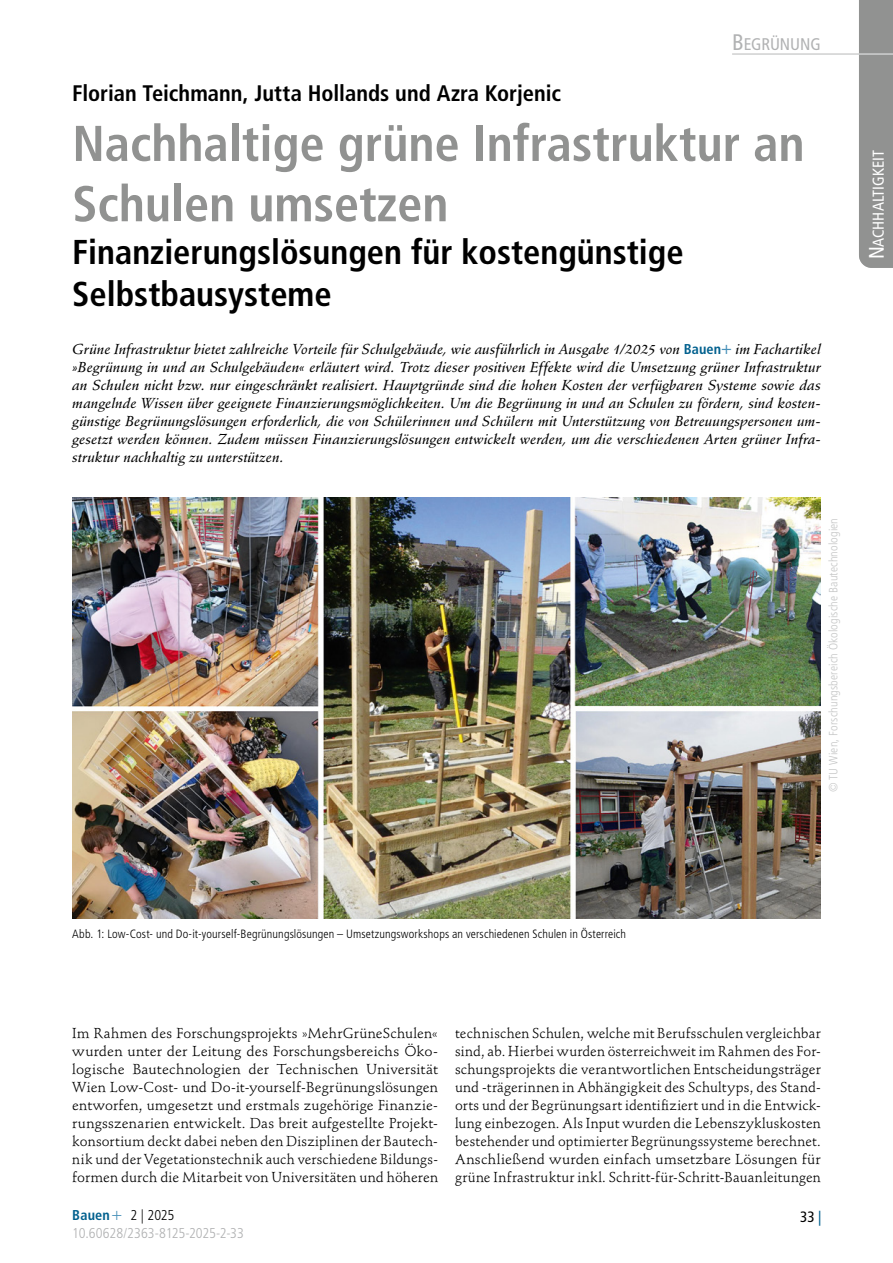
<style>
.page{position:relative;width:893px;height:1263px;background:#fff}
.page>*{position:absolute;margin:0;border:0;box-sizing:border-box;transform-origin:0 0}
.Titel_Grau_Nachhaltigkeit{font:700 condensed 50.25px/60.3px "Frutiger LT Std";color:#919291}
.Untertitel{font:700 condensed 34.5px/41.4px "Frutiger LT Std";color:#000}
.Autor_Standard{font:700 condensed 22.5px "Frutiger LT Std";color:#000}
.KT_rechte_Seite_grau{font:condensed 16.8px "Frutiger LT Std";letter-spacing:-.01em;color:#b1b2b3}
.Griffleistentext{font:condensed 15.75px "Frutiger LT Std";letter-spacing:-.005em;color:#fff}
.Pagina_Schrift{font:condensed 15px "Frutiger LT Std";color:#000}
.Grundschrift_ohne_Einzug{font:14.25px/18px "Stempel Schneidler Std";letter-spacing:.015em;color:#000;text-align:justify}
.Vorspann{font:14.25px/18px "Stempel Schneidler Std Med It";letter-spacing:.01em;color:#000;text-align:justify}
.t1{font:300 condensed 14.25px "Frutiger LT Std";letter-spacing:-.01em;color:#b1b2b3}
.Fusszeile{font:300 condensed 14.25px "Frutiger LT Std";color:#000}
.Info_Legende{font:300 condensed 12px "Frutiger LT Std";letter-spacing:.01em;color:#000}
.Copyright_grau{font:300 condensed 12px "Frutiger LT Std";letter-spacing:.01em;color:#c5c6c6}
.s1{font-size:22.5px}
.s2{font-family:"Frutiger LT Std";font-weight:700;font-stretch:condensed;color:#00608e}
.s3{font-size:18px;color:#4891b9}
.s4{font-size:21px}
.s5{font-weight:700;color:#00608e}
.s6{color:#00608e}
</style>
<div class="page">
<div style="left:859px;top:0;width:34px;height:268px;background:#919291"></div>
<hr style="left:732px;top:53px;width:161px;height:2px;background:#cfd0d0">
<img style="left:72px;top:498px;width:749px;height:421px">
<p class="KT_rechte_Seite_grau" style="left:732px;top:35px;width:90px"><span class="s1">B</span>EGRÜNUNG</p>
<p class="Autor_Standard" style="left:72px;top:79px;width:490px">Florian Teichmann, Jutta Hollands und Azra Korjenic</p>
<p class="Titel_Grau_Nachhaltigkeit" style="left:72px;top:113px;width:734px">Nachhaltige grüne Infrastruktur an<br>Schulen umsetzen</p>
<p class="Untertitel" style="left:72px;top:232px;width:613px">Finanzierungslösungen für kostengünstige<br>Selbstbausysteme</p>
<p class="Vorspann" style="left:72px;top:340px;width:750px">Grüne Infrastruktur bietet zahlreiche Vorteile für Schulgebäude, wie ausführlich in Ausgabe 1/2025 von <span class="s2">Bauen</span><span class="s3">+</span> im Fachartikel »Begrünung in und an Schulgebäuden« erläutert wird. Trotz dieser positiven Effekte wird die Umsetzung grüner Infrastruktur an Schulen nicht bzw. nur eingeschränkt realisiert. Hauptgründe sind die hohen Kosten der verfügbaren Systeme sowie das mangelnde Wissen über geeignete Finanzierungsmöglichkeiten. Um die Begrünung in und an Schulen zu fördern, sind kosten&shy;günstige Begrünungslösungen erforderlich, die von Schülerinnen und Schülern mit Unterstützung von Betreuungspersonen um&shy;gesetzt werden können. Zudem müssen Finanzierungslösungen entwickelt werden, um die verschiedenen Arten grüner Infra&shy;struktur nachhaltig zu unterstützen.</p>
<p class="Copyright_grau" style="left:827px;top:792px;width:276px;rotate:-90deg">© TU Wien, Forschungsbereich Ökologische Bautechnologien</p>
<p class="Griffleistentext" style="left:869px;top:259px;width:111px;rotate:-90deg"><span class="s4">N</span>ACHHALTIGKEIT</p>
<p class="Info_Legende" style="left:72px;top:927px;width:555px">Abb. 1: Low-Cost- und Do-it-yourself-Begrünungslösungen – Umsetzungsworkshops an verschiedenen Schulen in Österreich</p>
<p class="Grundschrift_ohne_Einzug" style="left:72px;top:1024px;width:367px">Im Rahmen des Forschungsprojekts »MehrGrüneSchulen« wurden unter der Leitung des Forschungsbereichs Öko&shy;logische Bautechnologien der Technischen Universität Wien Low-Cost- und Do-it-yourself-Begrünungslösungen entworfen, umgesetzt und erstmals zugehörige Finanzie&shy;rungsszenarien entwickelt. Das breit aufgestellte Projekt&shy;konsortium deckt dabei neben den Disziplinen der Bautech&shy;nik und der Vegetationstechnik auch verschiedene Bildungs&shy;formen durch die Mitarbeit von Universitäten und höheren</p>
<p class="Grundschrift_ohne_Einzug" style="left:455px;top:1024px;width:367px">technischen Schulen, welche mit Berufsschulen vergleichbar sind, ab. Hierbei wurden österreichweit im Rahmen des For&shy;schungsprojekts die verantwortlichen Entscheidungsträger und -trägerinnen in Abhängigkeit des Schultyps, des Stand&shy;orts und der Begrünungsart identifiziert und in die Entwick&shy;lung einbezogen. Als Input wurden die Lebenszykluskosten bestehender und optimierter Begrünungssysteme berechnet.<br>Anschließend wurden einfach umsetzbare Lösungen für grüne Infrastruktur inkl. Schritt-für-Schritt--Bauanleitungen</p>
<p class="Fusszeile" style="left:72px;top:1207px;width:104px"><span class="s5">Bauen</span><span class="s3">+</span> 2 | 2025</p>
<p class="t1" style="left:72px;top:1225px;width:173px">10.60628/2363-8125-2025-2-33</p>
<p class="Pagina_Schrift" style="left:800px;top:1208px;width:23px">33 <span class="s6">|</span></p>
</div>
